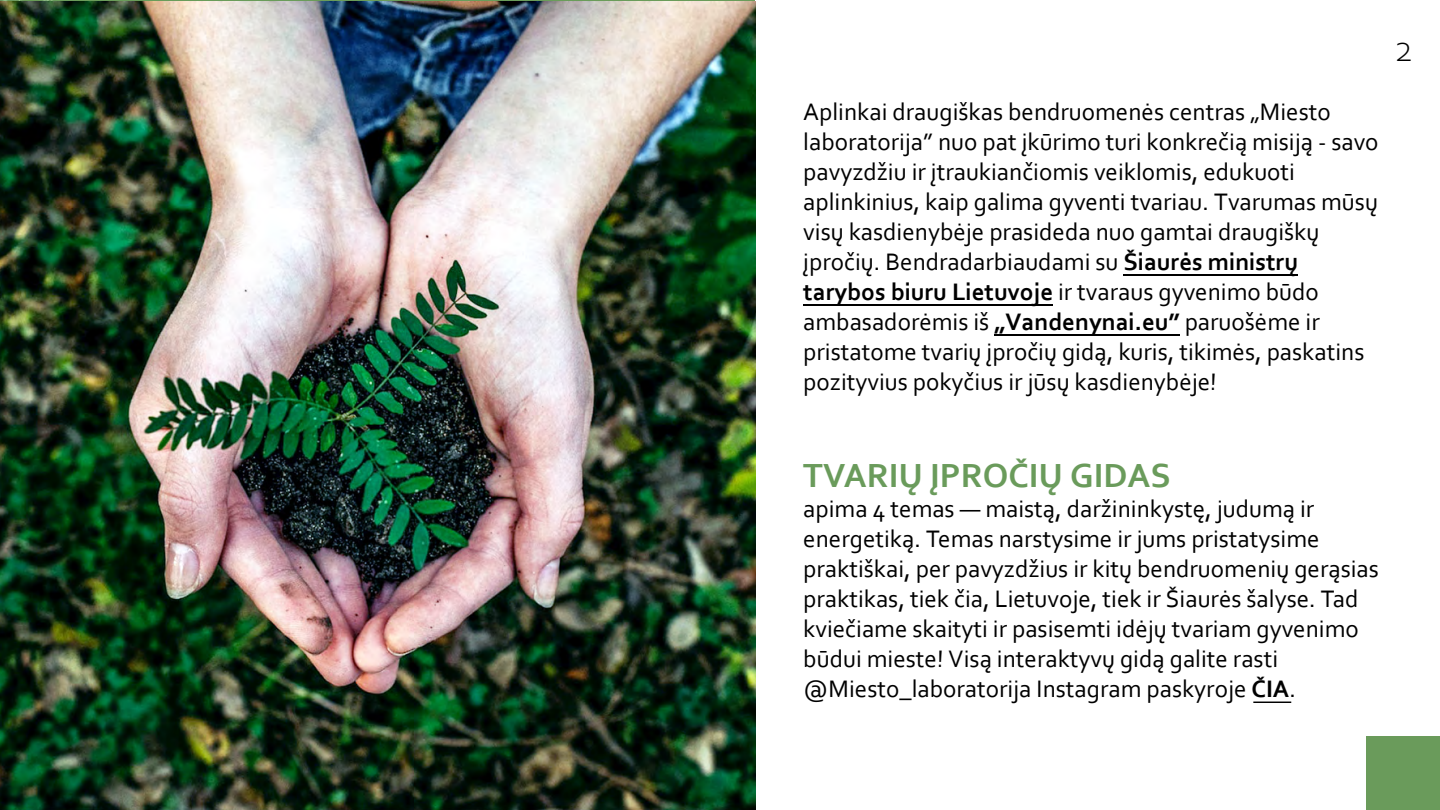
<style>
.page{position:relative;width:1440px;height:810px;background:#fff}
.page>*{position:absolute;margin:0;border:0;box-sizing:border-box;transform-origin:0 0}
.t1{font:300 39.2px "Corbel";color:#000}
.t2{font:700 35px "Corbel";color:#6a9b5b}
.t3{font:25px/30px "Corbel";color:#000}
.s1{font-weight:700}
</style>
<div class="page">
<hr style="left:995px;top:334px;width:185px;height:2px;background:#000">
<hr style="left:803px;top:304px;width:250px;height:2px;background:#000">
<hr style="left:1123px;top:274px;width:175px;height:2px;background:#000">
<img style="left:0;top:1px;width:755px;height:809px">
<hr style="left:1253px;top:702px;width:38px;height:1px;background:#000">
<div style="left:1367px;top:737px;width:73px;height:73px;background:#6a9b5b"></div>
<p class="t3" style="left:803px;top:96px;width:577px">Aplinkai draugiškas bendruomenės centras „Miesto laboratorija” nuo pat įkūrimo turi konkrečią misiją - savo pavyzdžiu ir įtraukiančiomis veiklomis, edukuoti aplinkinius, kaip galima gyventi tvariau. Tvarumas mūsų visų kasdienybėje prasideda nuo gamtai draugiškų įpročių. Bendradarbiaudami su <span class="s1">Šiaurės ministrų tarybos biuru Lietuvoje</span> ir tvaraus gyvenimo būdo ambasadorėmis iš <span class="s1">„Vandenynai.eu”</span> paruošėme ir pristatome tvarių įpročių gidą, kuris, tikimės, paskatins pozityvius pokyčius ir jūsų kasdienybėje!</p>
<h1 class="t1" style="left:1393px;top:23px;width:22px">2</h1>
<h2 class="t2" style="left:803px;top:454px;width:369px">TVARIŲ ĮPROČIŲ GIDAS</h2>
<p class="t3" style="left:803px;top:493px;width:577px">apima 4 temas — maistą, daržininkystę, judumą ir energetiką. Temas narstysime ir jums pristatysime praktiškai, per pavyzdžius ir kitų bendruomenių gerąsias praktikas, tiek čia, Lietuvoje, tiek ir Šiaurės šalyse. Tad kviečiame skaityti ir pasisemti idėjų tvariam gyvenimo būdui mieste! Visą interaktyvų gidą galite rasti @Miesto_laboratorija Instagram paskyroje <span class="s1">ČIA</span>.</p>
</div>
